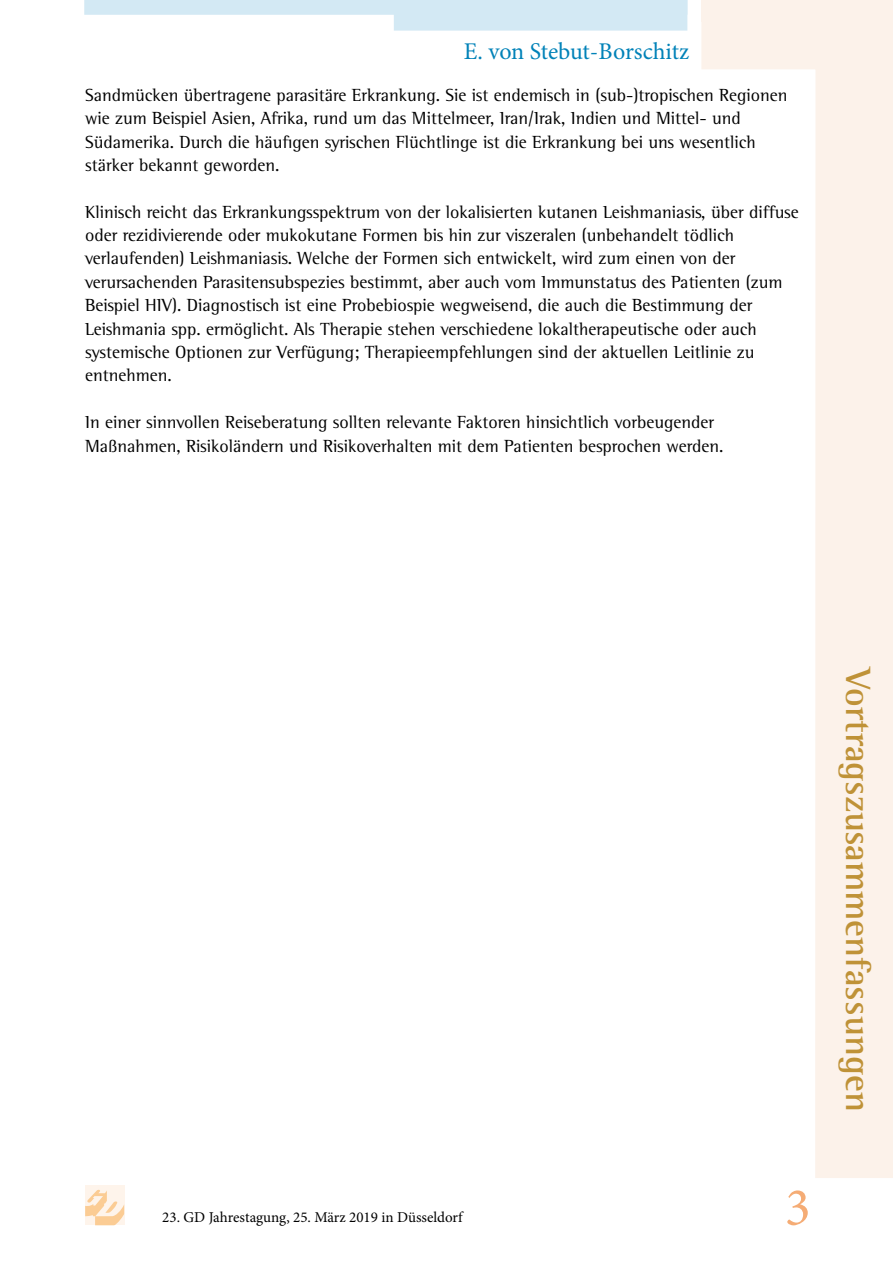
<style>
.page{position:relative;width:893px;height:1263px;background:#fff}
.page>*{position:absolute;margin:0;border:0;box-sizing:border-box;transform-origin:0 0}
.t1{font:54px "Minion Pro";color:#f5ac75}
.t2{font:700 36px "Agfa Rotis Semi Serif";color:#bf9237}
.t3{font:24px "Minion Pro";letter-spacing:-.005em;color:#0082b8}
.t4{font:18px/23.4px "Agfa Rotis Semi Serif";color:#000}
.t5{font:15px "Minion Pro";color:#000}
</style>
<div class="page">
<svg style="left:701px;top:21px;width:192px;height:1157px"></svg>
<div style="left:85px;top:1186px;width:39px;height:39px;background:#fef4eb"></div>
<svg style="left:85px;top:1189px;width:39px;height:36px"></svg>
<svg style="left:84px;top:0;width:603px;height:31px"></svg>
<div style="left:701px;top:0;width:192px;height:21px;background:#fcf2ea"></div>
<h3 class="t3" style="left:464px;top:35px;width:227px">E. von Stebut-Borschitz</h3>
<p class="t4" style="left:85px;top:83px;width:704px">Sandmücken übertragene parasitäre Erkrankung. Sie ist endemisch in (sub-)tropischen Regionen wie zum Beispiel Asien, Afrika, rund um das Mittelmeer, Iran/Irak, Indien und Mittel- und Südamerika. Durch die häufigen syrischen Flüchtlinge ist die Erkrankung bei uns wesentlich stärker bekannt geworden.</p>
<p class="t4" style="left:85px;top:200px;width:715px">Klinisch reicht das Erkrankungsspektrum von der lokalisierten kutanen Leishmaniasis, über diffuse oder rezidivierende oder mukokutane Formen bis hin zur viszeralen (unbehandelt tödlich verlaufenden) Leishmaniasis. Welche der Formen sich entwickelt, wird zum einen von der verursachenden Parasitensubspezies bestimmt, aber auch vom Immunstatus des Patienten (zum Beispiel HIV). Diagnostisch ist eine Probebiospie wegweisend, die auch die Bestimmung der Leishmania spp. ermöglicht. Als Therapie stehen verschiedene lokaltherapeutische oder auch systemische Optionen zur Verfügung; Therapieempfehlungen sind der aktuellen Leitlinie zu entnehmen.</p>
<p class="t4" style="left:85px;top:410px;width:640px">In einer sinnvollen Reiseberatung sollten relevante Faktoren hinsichtlich vorbeugender<br>Maßnahmen, Risikoländern und Risikoverhalten mit dem Patienten besprochen werden.</p>
<p class="t5" style="left:162px;top:1207px;width:302px">23. GD Jahrestagung, 25. März 2019 in Düsseldorf</p>
<h2 class="t2" style="left:880px;top:668px;width:445px;rotate:90deg">Vortragszusammenfassungen</h2>
<h1 class="t1" style="left:785px;top:1171px;width:27px">3</h1>
</div>
